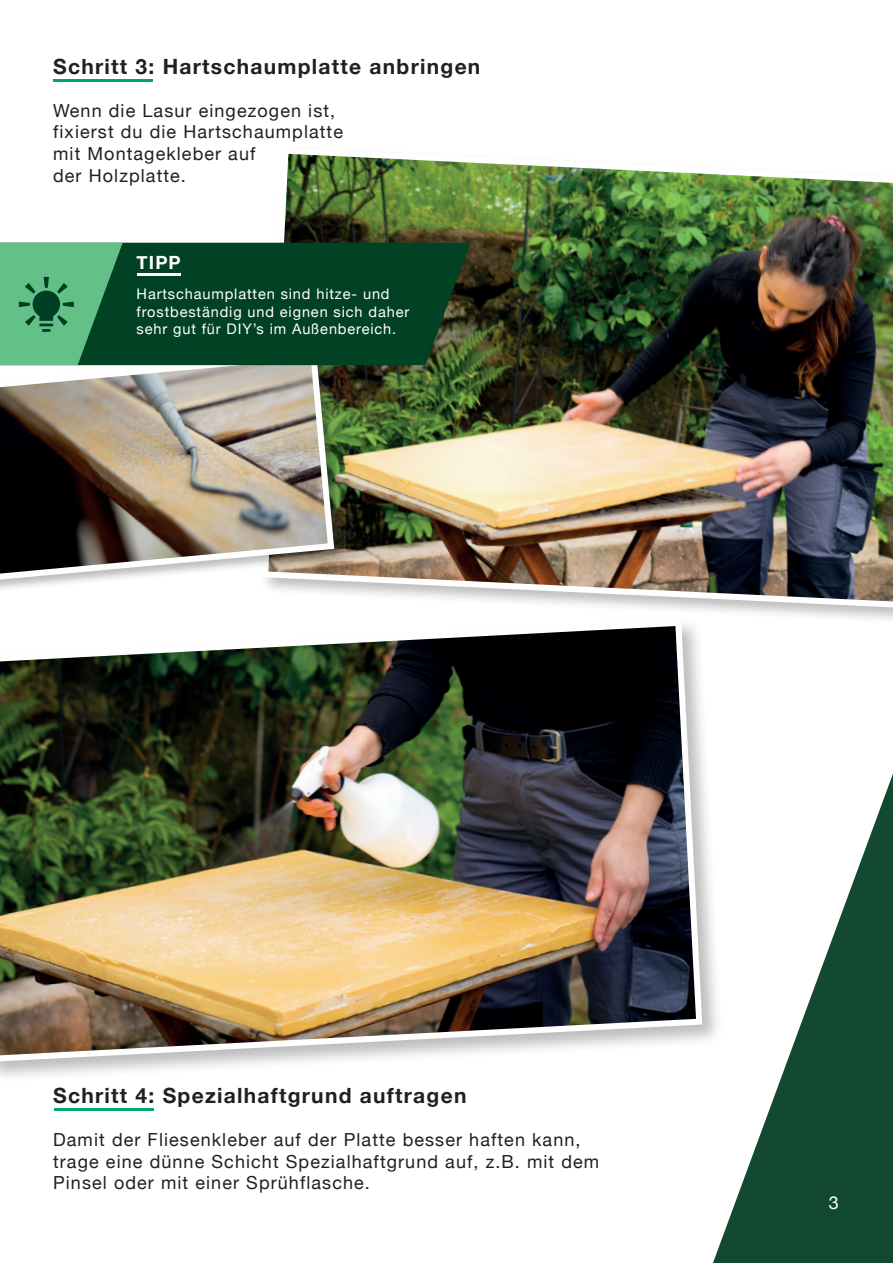
<style>
.page{position:relative;width:893px;height:1263px;background:#fff}
.page>*{position:absolute;margin:0;border:0;box-sizing:border-box;transform-origin:0 0}
.t1{font:700 21px "Helvetica Neue";letter-spacing:.06em;color:#231f20}
.t2{font:700 18.15px "Helvetica Neue";color:#fff}
.t3{font:18px/21.6px "Helvetica Neue";letter-spacing:.06em;color:#231f20}
.t4{font:18px "Helvetica Neue";color:#fff}
.t5{font:14.55px/17.5px "Helvetica Neue";letter-spacing:.06em;color:#fff}
</style>
<div class="page">
<img style="left:259px;top:153px;width:634px;height:459px">
<div style="left:0;top:351px;width:347px;height:243px;background:#231f20;opacity:.3"></div>
<img style="left:0;top:365px;width:337px;height:219px">
<svg style="left:713px;top:774px;width:180px;height:489px;fill:#134930"></svg>
<hr style="left:53px;top:79px;width:100px;height:2px;background:#00a86d">
<hr style="left:54px;top:1108px;width:100px;height:2px;background:#00a86d">
<div style="left:0;top:617px;width:724px;height:466px;background:#231f20;opacity:.3"></div>
<img style="left:0;top:617px;width:705px;height:448px">
<div style="left:123px;top:243px;width:347px;height:122px;background:#014124"></div>
<svg style="left:0;top:243px;width:123px;height:122px;background:#4aa06e"></svg>
<hr style="left:137px;top:274px;width:44px;height:2px;background:#fff">
<p class="t1" style="left:53px;top:50px;width:429px">Schritt 3: Hartschaumplatte anbringen</p>
<p class="t3" style="left:53px;top:101px;width:291px">Wenn die Lasur eingezogen ist, fixierst du die Hartschaumplatte mit Montagekleber auf<br>der Holzplatte.</p>
<p class="t2" style="left:137px;top:248px;width:46px">TIPP</p>
<p class="t5" style="left:137px;top:286px;width:274px">Hartschaumplatten sind hitze- und frostbeständig und eignen sich daher sehr gut für DIY’s im Außenbereich.</p>
<p class="t1" style="left:53px;top:1079px;width:415px">Schritt 4: Spezialhaftgrund auftragen</p>
<p class="t3" style="left:53px;top:1130px;width:548px">Damit der Fliesenkleber auf der Platte besser haften kann, trage eine dünne Schicht Spezialhaftgrund auf, z.B. mit dem<br>Pinsel oder mit einer Sprühflasche.</p>
<p class="t4" style="left:829px;top:1189px;width:12px">3</p>
</div>
